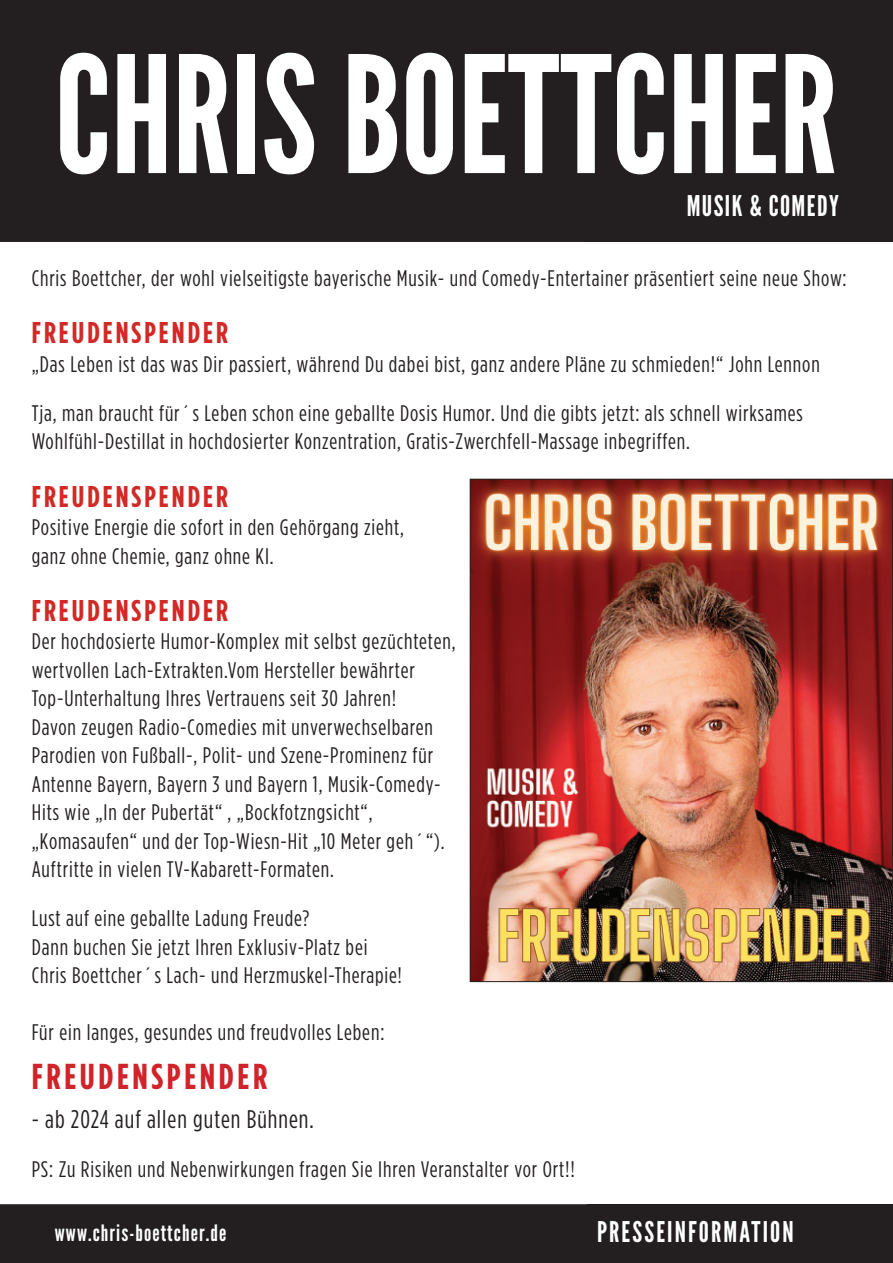
<style>
.page{position:relative;width:893px;height:1263px;background:#fff}
.page>*{position:absolute;margin:0;border:0;box-sizing:border-box;transform-origin:0 0}
.t1{font:162px "League Gothic";color:#fff}
.t2{font:700 36px "Gotham Condensed";letter-spacing:.1em;color:#d1232a}
.t3{font:700 30px "Gotham Condensed";letter-spacing:.1em;color:#d32926}
.t4{font:28.5px "League Gothic";letter-spacing:.075em;color:#fff}
.t5{font:28.5px "League Gothic";letter-spacing:.05em;color:#fff}
.t6{font:25.5px "Gotham Condensed";letter-spacing:.04em;color:#231f20}
.t7{font:22.5px/28.5px "Gotham Condensed";letter-spacing:.04em;color:#231f20}
.t8{font:22.5px "League Gothic";letter-spacing:.05em;color:#fff}
</style>
<div class="page">
<div style="left:0;top:0;width:893px;height:242px;background:#231f20"></div>
<div style="left:0;top:1204px;width:893px;height:59px;background:#231f20"></div>
<img style="left:472px;top:481px;width:419px;height:499px">
<h1 class="t1" style="left:55px;top:22px;width:784px">CHRIS BOETTCHER</h1>
<p class="t5" style="left:687px;top:189px;width:154px">MUSIK &amp; COMEDY</p>
<p class="t7" style="left:32px;top:264px;width:816px">Chris Boettcher, der wohl vielseitigste bayerische Musik- und Comedy-Entertainer präsentiert seine neue Show:</p>
<h3 class="t3" style="left:32px;top:315px;width:198px">FREUDENSPENDER</h3>
<p class="t7" style="left:32px;top:339px;width:789px;line-height:48.8px">„Das Leben ist das was Dir passiert, während Du dabei bist, ganz andere Pläne zu schmieden!“ John Lennon<br>Tja, man braucht für´s Leben schon eine geballte Dosis Humor. Und die gibts jetzt: als schnell wirksames</p>
<p class="t7" style="left:32px;top:427px;width:660px">Wohlfühl-Destillat in hochdosierter Konzentration, Gratis-Zwerchfell-Massage inbegriffen.</p>
<h3 class="t3" style="left:32px;top:478px;width:198px">FREUDENSPENDER</h3>
<p class="t7" style="left:32px;top:513px;width:374px">Positive Energie die sofort in den Gehörgang zieht, ganz ohne Chemie, ganz ohne KI.</p>
<h3 class="t3" style="left:32px;top:593px;width:198px">FREUDENSPENDER</h3>
<p class="t7" style="left:32px;top:627px;width:425px">Der hochdosierte Humor-Komplex mit selbst gezüchteten, wertvollen Lach-Extrakten.Vom Hersteller bewährter Top-Unterhaltung Ihres Vertrauens seit 30 Jahren!<br>Davon zeugen Radio-Comedies mit unverwechselbaren Parodien von Fußball-, Polit- und Szene-Prominenz für Antenne Bayern, Bayern 3 und Bayern 1, Musik-Comedy-Hits wie „In der Pubertät“ , „Bockfotzngsicht“, „Komasaufen“ und der Top-Wiesn-Hit „10 Meter geh´“).<br>Auftritte in vielen TV-Kabarett-Formaten.</p>
<p class="t7" style="left:32px;top:904px;width:372px">Lust auf eine geballte Ladung Freude?<br>Dann buchen Sie jetzt Ihren Exklusiv-Platz bei<br>Chris Boettcher´s Lach- und Herzmuskel-Therapie!</p>
<p class="t7" style="left:32px;top:1018px;width:354px">Für ein langes, gesundes und freudvolles Leben:</p>
<h2 class="t2" style="left:32px;top:1055px;width:237px">FREUDENSPENDER</h2>
<p class="t6" style="left:32px;top:1104px;width:284px">- ab 2024 auf allen guten Bühnen.</p>
<p class="t7" style="left:32px;top:1154px;width:545px">PS: Zu Risiken und Nebenwirkungen fragen Sie Ihren Veranstalter vor Ort!!</p>
<p class="t8" style="left:55px;top:1220px;width:173px">www.chris-boettcher.de</p>
<p class="t4" style="left:597px;top:1215px;width:198px">PRESSEINFORMATION</p>
</div>
